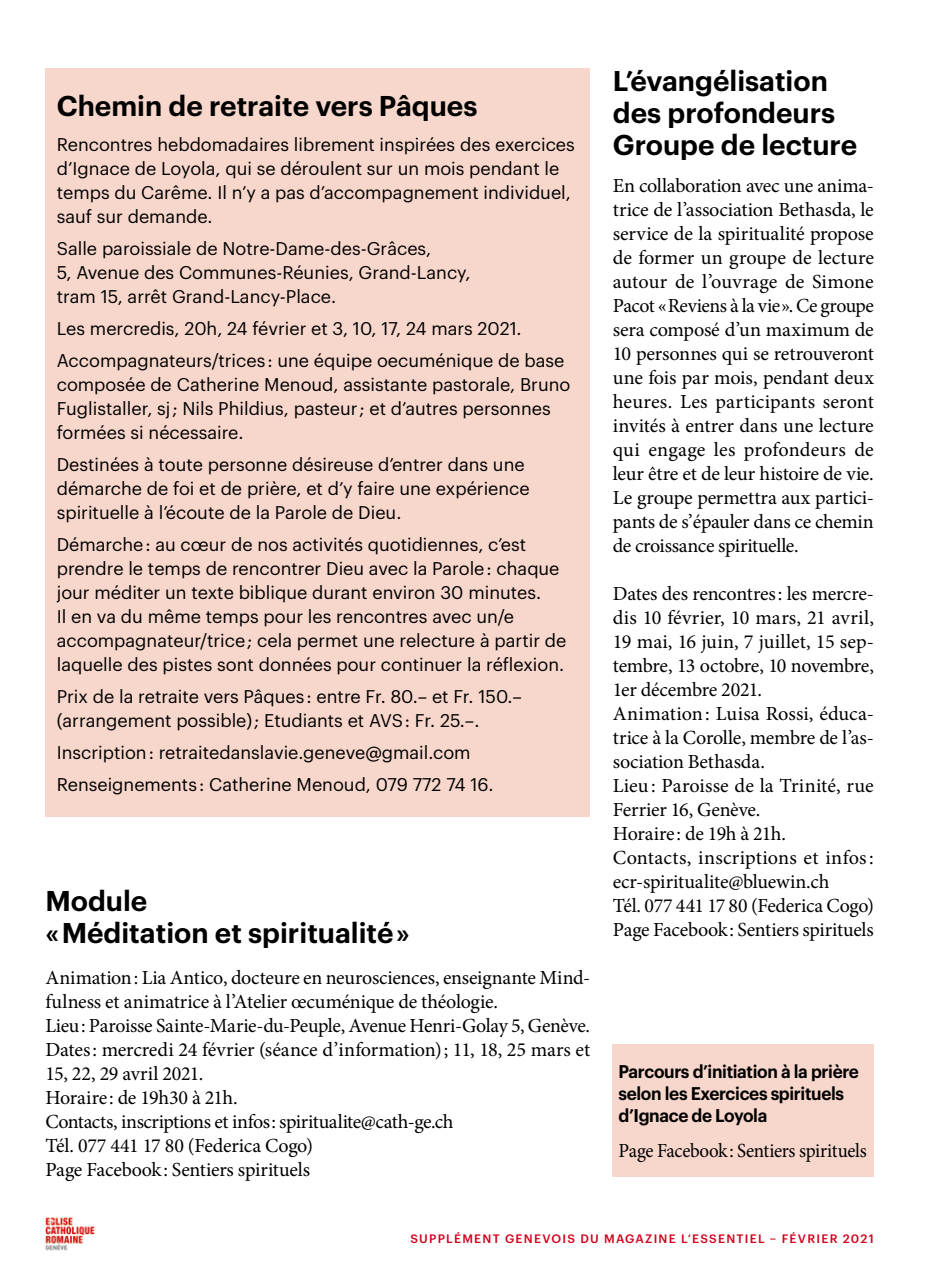
<style>
.page{position:relative;width:942px;height:1276px;background:#fff}
.page>*{position:absolute;margin:0;border:0;box-sizing:border-box;transform-origin:0 0}
.t1{font:600 28px/32px "Graphik";color:#000}
.t2{font:20px/24px "Minion Pro";letter-spacing:-.01em;color:#000}
.t3{font:20px "Minion Pro";letter-spacing:-.01em;color:#000;scale:.95 1}
.t4{font:18px/24px "Graphik";color:#000}
.t5{font:600 18px/22px "Graphik";letter-spacing:-.02em;color:#000;scale:.95 1}
.t6{font:500 12px "Graphik";letter-spacing:.105em;color:#d1021c}
</style>
<div class="page">
<img style="left:45px;top:1217px;width:50px;height:34px">
<div style="left:45px;top:68px;width:545px;height:748px;background:#f7d6cb"></div>
<div style="left:612px;top:1044px;width:261px;height:132px;background:#f7d6cb"></div>
<h1 class="t1" style="left:57px;top:87px;width:422px">Chemin de retraite vers Pâques</h1>
<p class="t4" style="left:57px;top:131px;width:519px">Rencontres hebdomadaires librement inspirées des exercices d’Ignace de Loyola, qui se déroulent sur un mois pendant le temps du Carême. Il n’y a pas d’accompagnement individuel, sauf sur demande.</p>
<p class="t4" style="left:57px;top:235px;width:415px">Salle paroissiale de Notre-Dame-des-Grâces,<br>5, Avenue des Communes-Réunies, Grand-Lancy, tram 15, arrêt Grand-Lancy-Place.</p>
<p class="t4" style="left:57px;top:311px;width:509px;line-height:32px">Les mercredis, 20h, 24 février et 3, 10, 17, 24 mars 2021.<br>Accompagnateurs/trices : une équipe oecuménique de base</p>
<p class="t4" style="left:57px;top:371px;width:515px">composée de Catherine Menoud, assistante pastorale, Bruno<br>Fuglistaller, sj ; Nils Phildius, pasteur ; et d’autres personnes formées si nécessaire.</p>
<p class="t4" style="left:57px;top:451px;width:474px">Destinées à toute personne désireuse d’entrer dans une démarche de foi et de prière, et d’y faire une expérience spirituelle à l’écoute de la Parole de Dieu.</p>
<p class="t4" style="left:57px;top:531px;width:511px">Démarche : au cœur de nos activités quotidiennes, c’est prendre le temps de rencontrer Dieu avec la Parole : chaque jour méditer un texte biblique durant environ 30 minutes.<br>Il en va du même temps pour les rencontres avec un/e accompagnateur/trice ; cela permet une relecture à partir de laquelle des pistes sont données pour continuer la réflexion.</p>
<p class="t4" style="left:57px;top:683px;width:466px">Prix de la retraite vers Pâques : entre Fr. 80.– et Fr. 150.– (arrangement possible) ; Etudiants et AVS : Fr. 25.–.</p>
<p class="t4" style="left:57px;top:735px;width:438px;line-height:32px">Inscription : retraitedanslavie.geneve@gmail.com<br>Renseignements : Catherine Menoud, 079 772 74 16.</p>
<h1 class="t1" style="left:45px;top:882px;width:366px">Module<br>« Méditation et spiritualité »</h1>
<p class="t2" style="left:45px;top:966px;width:546px">Animation: Lia Antico, docteure en neurosciences, enseignante Mind&shy;fulness et animatrice à l’Atelier œcuménique de théologie.<br>Lieu: Paroisse Sainte-Marie-du-Peuple, Avenue Henri-Golay 5, Genève.<br>Dates: mercredi 24 février (séance d’information); 11, 18, 25 mars et 15, 22, 29 avril 2021.<br>Horaire: de 19h30 à 21h.<br>Contacts, inscriptions et infos: spiritualite@cath-ge.ch<br>Tél. 077 441 17 80 (Federica Cogo)<br>Page Facebook: Sentiers spirituels</p>
<h1 class="t1" style="left:612px;top:62px;width:246px">L’évangélisation des profondeurs<br>Groupe de lecture</h1>
<p class="t2" style="left:612px;top:174px;width:262px;text-align:justify">En collaboration avec une anima&shy;trice de l’association Bethasda, le service de la spiritualité propose de former un groupe de lecture autour de l’ouvrage de Simone Pacot «Reviens à la vie». Ce groupe sera composé d’un maximum de 10 personnes qui se retrouveront une fois par mois, pendant deux heures. Les participants seront invités à entrer dans une lecture qui engage les profondeurs de leur être et de leur histoire de vie.<br>Le groupe permettra aux partici&shy;pants de s’épauler dans ce chemin de croissance spirituelle.</p>
<p class="t2" style="left:612px;top:582px;width:262px">Dates des rencontres: les mercre&shy;dis 10 février, 10 mars, 21 avril,<br>19 mai, 16 juin, 7 juillet, 15 sep&shy;tembre, 13 octobre, 10 novembre,<br>1er décembre 2021.<br>Animation: Luisa Rossi, éduca&shy;trice à la Corolle, membre de l’as&shy;sociation Bethasda.<br>Lieu: Paroisse de la Trinité, rue<br>Ferrier 16, Genève.<br>Horaire: de 19h à 21h.<br>Contacts, inscriptions et infos: ecr-spiritualite@bluewin.ch<br>Tél. 077 441 17 80 (Federica Cogo)<br>Page Facebook: Sentiers spirituels</p>
<p class="t5" style="left:618px;top:1058px;width:254px">Parcours d’initiation à la prière selon les Exercices spirituels d’Ignace de Loyola</p>
<p class="t3" style="left:618px;top:1137px;width:262px">Page Facebook: Sentiers spirituels</p>
<p class="t6" style="left:410px;top:1229px;width:465px">SUPPLÉMENT GENEVOIS DU MAGAZINE L’ESSENTIEL – FÉVRIER 2021</p>
</div>
